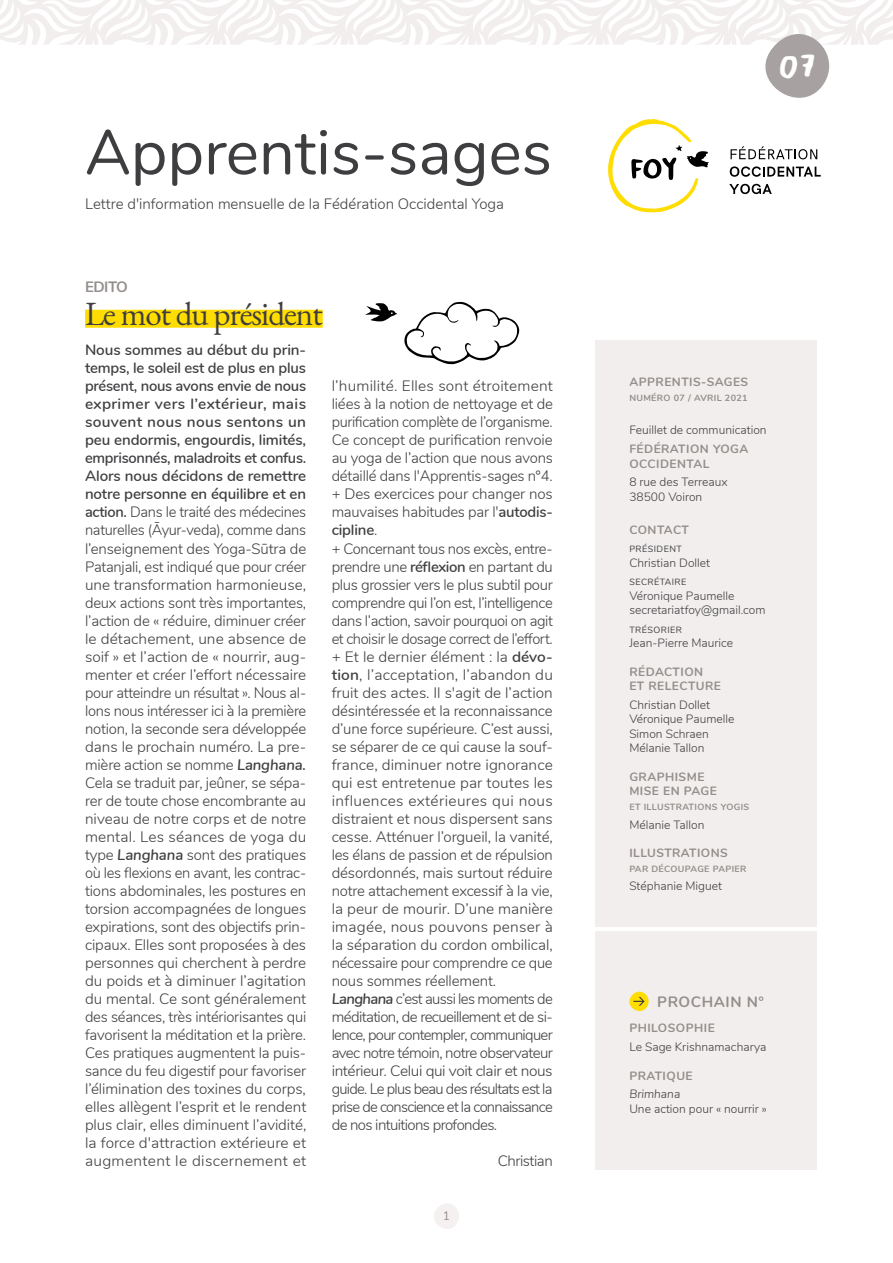
<style>
.page{position:relative;width:893px;height:1263px;background:#fff}
.page>*{position:absolute;margin:0;border:0;box-sizing:border-box;transform-origin:0 0}
.t1{font:63px "Nunito";color:#3e3d40}
.t2{font:42px "good";color:#fff}
.t3{font:33px "EB Garamond";letter-spacing:-.03em;color:#3e3d40}
.t4{font:300 15px/18px "Nunito";letter-spacing:-.015em;color:#3e3d40;text-align:justify}
.t5{font:700 15px "Nunito";letter-spacing:.04em;color:#938e8b}
.t6{font:300 12px/14.4px "Nunito";color:#3e3d40}
.t7{font:700 12px/14.4px "Nunito";letter-spacing:.04em;color:#938e8b}
.t8{font:italic 300 12px "Nunito";color:#3e3d40}
.t9{font:12px "Nunito";color:#938e8b}
.t10{font:700 9px "Nunito";letter-spacing:.04em;color:#938e8b}
.t11{font:9px "Nunito";letter-spacing:.05em;color:#3e3d40}
.s1{font-weight:600}
.s2{font-weight:600;font-style:italic}
</style>
<div class="page">
<svg style="left:434px;top:1204px;width:25px;height:25px"></svg>
<div style="left:85px;top:310px;width:238px;height:18px;background:#fd0"></div>
<svg style="left:608px;top:119px;width:213px;height:93px"></svg>
<div style="left:595px;top:340px;width:221px;height:587px;background:#f1eeed"></div>
<div style="left:595px;top:931px;width:221px;height:238px;background:#f1eeed"></div>
<svg style="left:629px;top:992px;width:20px;height:19px"></svg>
<svg style="left:0;top:0;width:893px;height:98px"></svg>
<svg style="left:365px;top:302px;width:155px;height:63px"></svg>
<h1 class="t1" style="left:85px;top:106px;width:468px">Apprentis-sages</h1>
<p class="t4" style="left:85px;top:194px;width:421px">Lettre d'information mensuelle de la Fédération Occidental Yoga</p>
<p class="t5" style="left:85px;top:275px;width:44px">EDITO</p>
<h3 class="t3" style="left:85px;top:292px;width:239px">Le mot du président</h3>
<p class="t4" style="left:85px;top:340px;width:223px"><span class="s1">Nous sommes au début du prin&shy;temps, le soleil est de plus en plus présent, nous avons envie de nous exprimer vers l’extérieur, mais souvent nous nous sentons un peu endormis, engourdis, limités, emprisonnés, maladroits et confus.<br>Alors nous décidons de remettre notre personne en équilibre et en action.</span> Dans le traité des médecines naturelles (Āyur-veda), comme dans l’enseignement des Yoga-Sūtra de Patanjali, est indiqué que pour créer une transformation harmonieuse, deux actions sont très importantes, l’action de « réduire, diminuer créer le détachement, une absence de soif » et l’action de « nourrir, aug&shy;menter et créer l’effort nécessaire pour atteindre un résultat ». Nous al&shy;lons nous intéresser ici à la première notion, la seconde sera développée dans le prochain numéro. La pre&shy;mière action se nomme <span class="s2">Langhana.<br></span>Cela se traduit par, jeûner, se sépa&shy;rer de toute chose encombrante au niveau de notre corps et de notre mental. Les séances de yoga du type <span class="s2">Langhana</span> sont des pratiques où les flexions en avant, les contrac&shy;tions abdominales, les postures en torsion accompagnées de longues expirations, sont des objectifs prin&shy;cipaux. Elles sont proposées à des personnes qui cherchent à perdre du poids et à diminuer l’agitation du mental. Ce sont généralement des séances, très intériorisantes qui favorisent la méditation et la prière.<br>Ces pratiques augmentent la puis&shy;sance du feu digestif pour favoriser l’élimination des toxines du corps, elles allègent l’esprit et le rendent plus clair, elles diminuent l’avidité, la force d'attraction extérieure et augmentent le discernement et</p>
<p class="t4" style="left:332px;top:376px;width:223px;text-align:left">l’humilité. Elles sont étroitement liées à la notion de nettoyage et de purification complète de l’organisme.<br>Ce concept de purification renvoie au yoga de l’action que nous avons détaillé dans l'Apprentis-sages n°4. + Des exercices pour changer nos mauvaises habitudes par l'<span class="s1">autodis&shy;cipline</span>.<br>+ Concernant tous nos excès, entre&shy;prendre une <span class="s1">réflexion</span> en partant du plus grossier vers le plus subtil pour comprendre qui l’on est, l’intelligence dans l’action, savoir pourquoi on agit et choisir le dosage correct de l’effort. + Et le dernier élément : la <span class="s1">dévo&shy;tion</span>, l’acceptation, l’abandon du fruit des actes. Il s'agit de l’action désintéressée et la reconnaissance d’une force supérieure. C’est aussi, se séparer de ce qui cause la souf&shy;france, diminuer notre ignorance qui est entretenue par toutes les influences extérieures qui nous distraient et nous dispersent sans cesse. Atténuer l’orgueil, la vanité, les élans de passion et de répulsion désordonnés, mais surtout réduire notre attachement excessif à la vie, la peur de mourir. D’une manière imagée, nous pouvons penser à la séparation du cordon ombilical, nécessaire pour comprendre ce que nous sommes réellement.<br><span class="s2">Langhana</span> c’est aussi les moments de méditation, de recueillement et de si&shy;lence, pour contempler, communiquer avec notre témoin, notre observateur intérieur. Celui qui voit clair et nous guide. Le plus beau des résultats est la prise de conscience et la connaissance de nos intuitions profondes.</p>
<p class="t4" style="left:498px;top:1150px;width:57px">Christian</p>
<p class="t9" style="left:443px;top:1207px;width:9px">1</p>
<h2 class="t2" style="left:780px;top:44px;width:36px">07</h2>
<p class="t7" style="left:629px;top:374px;width:120px">APPRENTIS-SAGES</p>
<p class="t10" style="left:629px;top:392px;width:120px">NUMÉRO 07 / AVRIL 2021</p>
<p class="t6" style="left:629px;top:422px;width:139px">Feuillet de communication</p>
<p class="t7" style="left:629px;top:441px;width:121px">FÉDÉRATION YOGA<br>OCCIDENTAL</p>
<p class="t6" style="left:629px;top:474px;width:100px">8 rue des Terreaux<br>38500 Voiron</p>
<p class="t7" style="left:629px;top:521px;width:61px">CONTACT</p>
<p class="t11" style="left:629px;top:542px;width:54px">PRÉSIDENT</p>
<p class="t6" style="left:629px;top:555px;width:82px">Christian Dollet</p>
<p class="t11" style="left:629px;top:576px;width:59px">SECRÉTAIRE</p>
<p class="t6" style="left:629px;top:588px;width:138px">Véronique Paumelle secretariatfoy@gmail.com</p>
<p class="t11" style="left:629px;top:623px;width:54px">TRÉSORIER</p>
<p class="t6" style="left:629px;top:635px;width:105px">Jean-Pierre Maurice</p>
<p class="t7" style="left:629px;top:664px;width:93px">RÉDACTION<br>ET RELECTURE</p>
<p class="t6" style="left:629px;top:697px;width:107px">Christian Dollet<br>Véronique Paumelle<br>Simon Schraen<br>Mélanie Tallon</p>
<p class="t7" style="left:629px;top:769px;width:89px">GRAPHISME<br>MISE EN PAGE</p>
<p class="t10" style="left:629px;top:800px;width:121px">ET ILLUSTRATIONS YOGIS</p>
<p class="t6" style="left:629px;top:816px;width:77px">Mélanie Tallon</p>
<p class="t7" style="left:629px;top:845px;width:100px">ILLUSTRATIONS</p>
<p class="t10" style="left:629px;top:862px;width:119px">PAR DÉCOUPAGE PAPIER</p>
<p class="t6" style="left:629px;top:878px;width:94px">Stéphanie Miguet</p>
<p class="t5" style="left:657px;top:991px;width:108px">PROCHAIN N°</p>
<p class="t7" style="left:629px;top:1020px;width:87px">PHILOSOPHIE</p>
<p class="t6" style="left:629px;top:1039px;width:139px">Le Sage Krishnamacharya</p>
<p class="t7" style="left:629px;top:1068px;width:65px">PRATIQUE</p>
<p class="t8" style="left:629px;top:1085px;width:52px">Brimhana</p>
<p class="t6" style="left:629px;top:1101px;width:139px">Une action pour « nourrir »</p>
</div>
